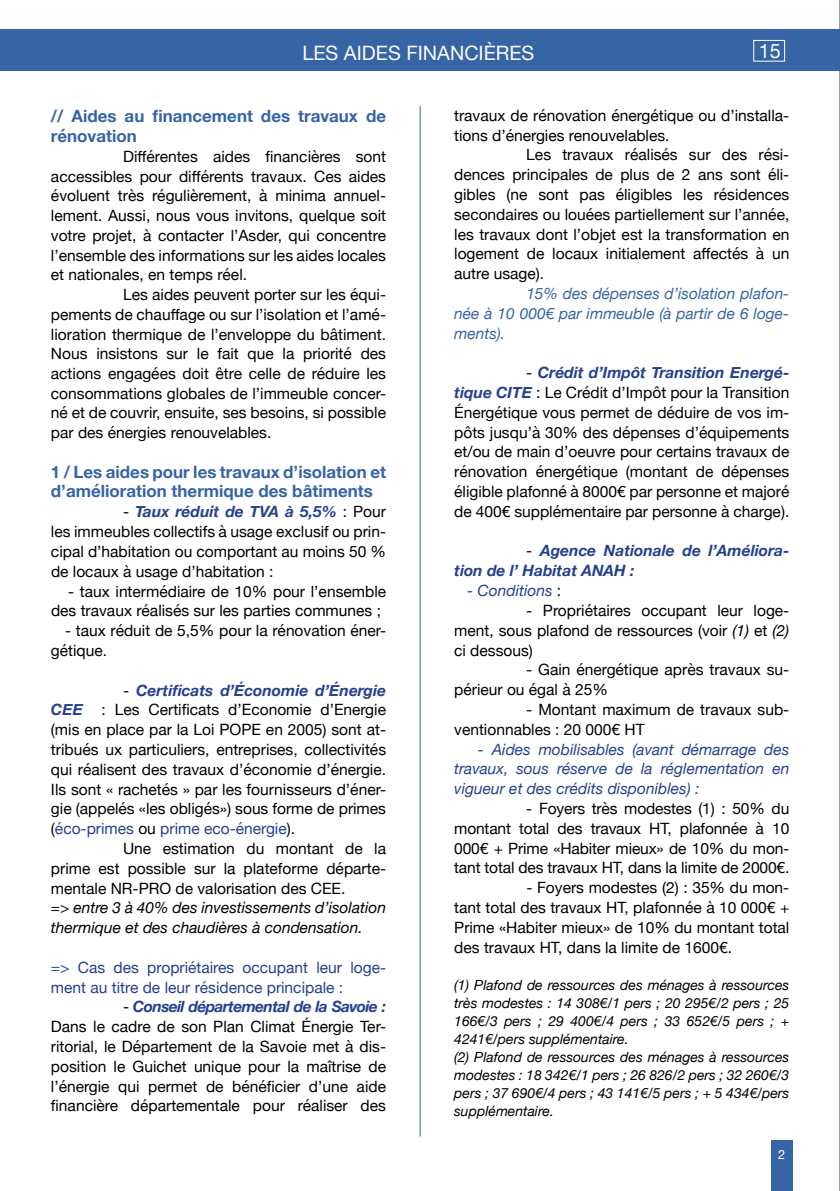
<style>
.page{position:relative;width:840px;height:1191px;background:#fff}
.page>*{position:absolute;margin:0;border:0;box-sizing:border-box;transform-origin:0 0}
.t1{font:19.8px "Helvetica Neue";color:#fcfcfc}
.t2{font:700 17px/19.8px "Helvetica Neue";color:#3664a4}
.t3{font:15.6px/19.8px "Helvetica Neue";color:#000;text-align:justify}
.t4{font:italic 15.6px/19.8px "Helvetica Neue";color:#25408f;text-align:justify}
.t5{font:15.6px/19.8px "Helvetica Neue";color:#25408f}
.t6{font:italic 700 15.6px/19.8px "Helvetica Neue";color:#25408f}
.t7{font:italic 15.6px/19.8px "Helvetica Neue";color:#000}
.t8{font:italic 15.6px/19.8px "Helvetica Neue";color:#3664a4;text-align:justify}
.t9{font:italic 14px/18px "Helvetica Neue";color:#000}
.t10{font:12.8px "Helvetica Neue";color:#fff}
.s1{font-weight:700;font-style:italic;color:#25408f}
.s2{font-weight:400;font-style:normal;color:#000}
.s3{color:#000}
.s4{font-style:normal;color:#000}
.s5{font-style:italic}
</style>
<div class="page">
<div style="left:770px;top:1140px;width:21px;height:51px;background:#3664a4"></div>
<hr style="left:839px;top:0;width:1px;height:1191px;background:#000">
<div style="left:0;top:29px;width:839px;height:42px;background:#3664a4"></div>
<div style="left:752px;top:40px;width:32px;height:22px;border:1px solid #fff"></div>
<hr style="left:419px;top:106px;width:1px;height:1030px;background:#3664a4">
<p class="t1" style="left:302px;top:38px;width:233px">LES AIDES FINANCIÈRES</p>
<p class="t1" style="left:758px;top:37px;width:24px">15</p>
<p class="t2" style="left:51px;top:107px;width:336px">// Aides au financement des travaux de rénovation</p>
<p class="t3" style="left:123px;top:147px;width:264px">Différentes aides financières sont</p>
<p class="t3" style="left:51px;top:167px;width:336px">accessibles pour différents travaux. Ces aides</p>
<p class="t3" style="left:51px;top:187px;width:336px">évoluent très régulièrement, à minima annuel-</p>
<p class="t3" style="left:51px;top:206px;width:336px">lement. Aussi, nous vous invitons, quelque soit</p>
<p class="t3" style="left:51px;top:226px;width:336px">votre projet, à contacter l’Asder, qui concentre</p>
<p class="t3" style="left:51px;top:246px;width:336px">l’ensemble des informations sur les aides locales</p>
<p class="t3" style="left:51px;top:266px;width:197px">et nationales, en temps réel.</p>
<p class="t3" style="left:123px;top:285px;width:264px">Les aides peuvent porter sur les équi-</p>
<p class="t3" style="left:51px;top:305px;width:336px">pements de chauffage ou sur l’isolation et l’amé-</p>
<p class="t3" style="left:51px;top:325px;width:336px">lioration thermique de l’enveloppe du bâtiment.</p>
<p class="t3" style="left:51px;top:345px;width:336px">Nous insistons sur le fait que la priorité des</p>
<p class="t3" style="left:51px;top:364px;width:336px">actions engagées doit être celle de réduire les</p>
<p class="t3" style="left:51px;top:384px;width:336px">consommations globales de l’immeuble concer-</p>
<p class="t3" style="left:51px;top:404px;width:336px">né et de couvrir, ensuite, ses besoins, si possible</p>
<p class="t3" style="left:51px;top:424px;width:222px">par des énergies renouvelables.</p>
<p class="t2" style="left:51px;top:462px;width:336px">1 / Les aides pour les travaux d’isolation et d’amélioration thermique des bâtiments</p>
<p class="t3" style="left:51px;top:503px;width:336px;text-indent:72px">- <span class="s1">Taux réduit de TVA à 5,5%</span> : Pour les immeubles collectifs à usage exclusif ou prin&shy;cipal d’habitation ou comportant au moins 50 % de locaux à usage d’habitation :</p>
<p class="t3" style="left:51px;top:582px;width:336px;text-indent:17px">- taux intermédiaire de 10% pour l’ensemble des travaux réalisés sur les parties communes ;</p>
<p class="t3" style="left:51px;top:621px;width:336px;text-indent:14px">- taux réduit de 5,5% pour la rénovation éner&shy;gétique.</p>
<p class="t6" style="left:123px;top:680px;width:264px"><span class="s2">-</span> Certificats d’Économie d’Énergie</p>
<p class="t3" style="left:51px;top:701px;width:336px"><span class="s1">CEE</span> : Les Certificats d’Economie d’Energie</p>
<p class="t3" style="left:51px;top:720px;width:336px">(mis en place par la Loi POPE en 2005) sont at-</p>
<p class="t3" style="left:51px;top:740px;width:336px">tribués ux particuliers, entreprises, collectivités</p>
<p class="t3" style="left:51px;top:760px;width:336px">qui réalisent des travaux d’économie d’énergie.</p>
<p class="t3" style="left:51px;top:780px;width:336px">Ils sont « rachetés » par les fournisseurs d’éner-</p>
<p class="t3" style="left:51px;top:800px;width:336px">gie (appelés «les obligés») sous forme de primes</p>
<p class="t5" style="left:51px;top:819px;width:245px"><span class="s3">(</span>éco-primes <span class="s3">ou</span> prime eco-énergie<span class="s3">).</span></p>
<p class="t3" style="left:123px;top:839px;width:264px">Une estimation du montant de la</p>
<p class="t3" style="left:51px;top:859px;width:336px">prime est possible sur la plateforme départe-</p>
<p class="t3" style="left:51px;top:879px;width:296px">mentale NR-PRO de valorisation des CEE.</p>
<p class="t7" style="left:51px;top:899px;width:336px">=&gt; entre 3 à 40% des investissements d’isolation thermique et des chaudières à condensation.</p>
<p class="t5" style="left:51px;top:958px;width:336px">=&gt; Cas des propriétaires occupant leur loge&shy;ment au titre de leur résidence principale :</p>
<p class="t3" style="left:51px;top:998px;width:336px;text-indent:72px">- <span class="s1">Conseil départemental de la Savoie :<br></span>Dans le cadre de son Plan Climat Énergie Ter&shy;ritorial, le Département de la Savoie met à dis&shy;position le Guichet unique pour la maîtrise de l’énergie qui permet de bénéficier d’une aide financière départementale pour réaliser des</p>
<p class="t3" style="left:454px;top:106px;width:336px">travaux de rénovation énergétique ou d’installa-</p>
<p class="t3" style="left:454px;top:126px;width:217px">tions d’énergies renouvelables.</p>
<p class="t3" style="left:526px;top:146px;width:264px">Les travaux réalisés sur des rési-</p>
<p class="t3" style="left:454px;top:166px;width:336px">dences principales de plus de 2 ans sont éli-</p>
<p class="t3" style="left:454px;top:185px;width:336px">gibles (ne sont pas éligibles les résidences</p>
<p class="t3" style="left:454px;top:205px;width:336px">secondaires ou louées partiellement sur l’année,</p>
<p class="t3" style="left:454px;top:225px;width:336px">les travaux dont l’objet est la transformation en</p>
<p class="t3" style="left:454px;top:245px;width:336px">logement de locaux initialement affectés à un</p>
<p class="t3" style="left:454px;top:265px;width:91px">autre usage).</p>
<p class="t8" style="left:454px;top:284px;width:336px;text-indent:72px">15% des dépenses d’isolation plafon&shy;née à 10 000€ par immeuble (à partir de 6 loge&shy;ments).</p>
<p class="t3" style="left:454px;top:363px;width:336px;text-indent:72px">- <span class="s1">Crédit d’Impôt Transition Energé&shy;tique CITE</span> : Le Crédit d’Impôt pour la Transition Énergétique vous permet de déduire de vos im&shy;pôts jusqu’à 30% des dépenses d’équipements et/ou de main d’oeuvre pour certains travaux de rénovation énergétique (montant de dépenses éligible plafonné à 8000€ par personne et majoré de 400€ supplémentaire par personne à charge).</p>
<p class="t6" style="left:454px;top:541px;width:336px;text-indent:72px"><span class="s2">-</span> Agence Nationale de l’Améliora&shy;tion de l’ Habitat ANAH :</p>
<p class="t4" style="left:467px;top:581px;width:95px">- Conditions <span class="s4">:</span></p>
<p class="t3" style="left:454px;top:601px;width:336px;text-indent:72px">- Propriétaires occupant leur loge&shy;ment, sous plafond de ressources (voir <span class="s5">(1)</span> et <span class="s5">(2) </span>ci dessous)</p>
<p class="t3" style="left:454px;top:661px;width:336px;text-indent:72px">- Gain énergétique après travaux su&shy;périeur ou égal à 25%</p>
<p class="t3" style="left:454px;top:700px;width:336px;text-indent:72px">- Montant maximum de travaux sub&shy;ventionnables : 20 000€ HT</p>
<p class="t4" style="left:454px;top:740px;width:336px;text-indent:24px">- Aides mobilisables (avant démarrage des travaux, sous réserve de la réglementation en vigueur et des crédits disponibles) :</p>
<p class="t3" style="left:454px;top:799px;width:336px;text-indent:72px">- Foyers très modestes (1) : 50% du montant total des travaux HT, plafonnée à 10<br>000€ + Prime «Habiter mieux» de 10% du mon&shy;tant total des travaux HT, dans la limite de 2000€.</p>
<p class="t3" style="left:454px;top:878px;width:336px;text-indent:72px">- Foyers modestes (2) : 35% du mon&shy;tant total des travaux HT, plafonnée à 10 000€ + Prime «Habiter mieux» de 10% du montant total des travaux HT, dans la limite de 1600€.</p>
<p class="t9" style="left:454px;top:977px;width:336px">(1) Plafond de ressources des ménages à ressources très modestes : 14 308€/1 pers ; 20 295€/2 pers ; 25<br>166€/3 pers ; 29 400€/4 pers ; 33 652€/5 pers ; + 4241€/pers supplémentaire.<br>(2) Plafond de ressources des ménages à ressources modestes : 18 342€/1 pers ; 26 826/2 pers ; 32 260€/3 pers ; 37 690€/4 pers ; 43 141€/5 pers ; + 5 434€/pers supplémentaire.</p>
<p class="t10" style="left:777px;top:1145px;width:9px">2</p>
</div>
